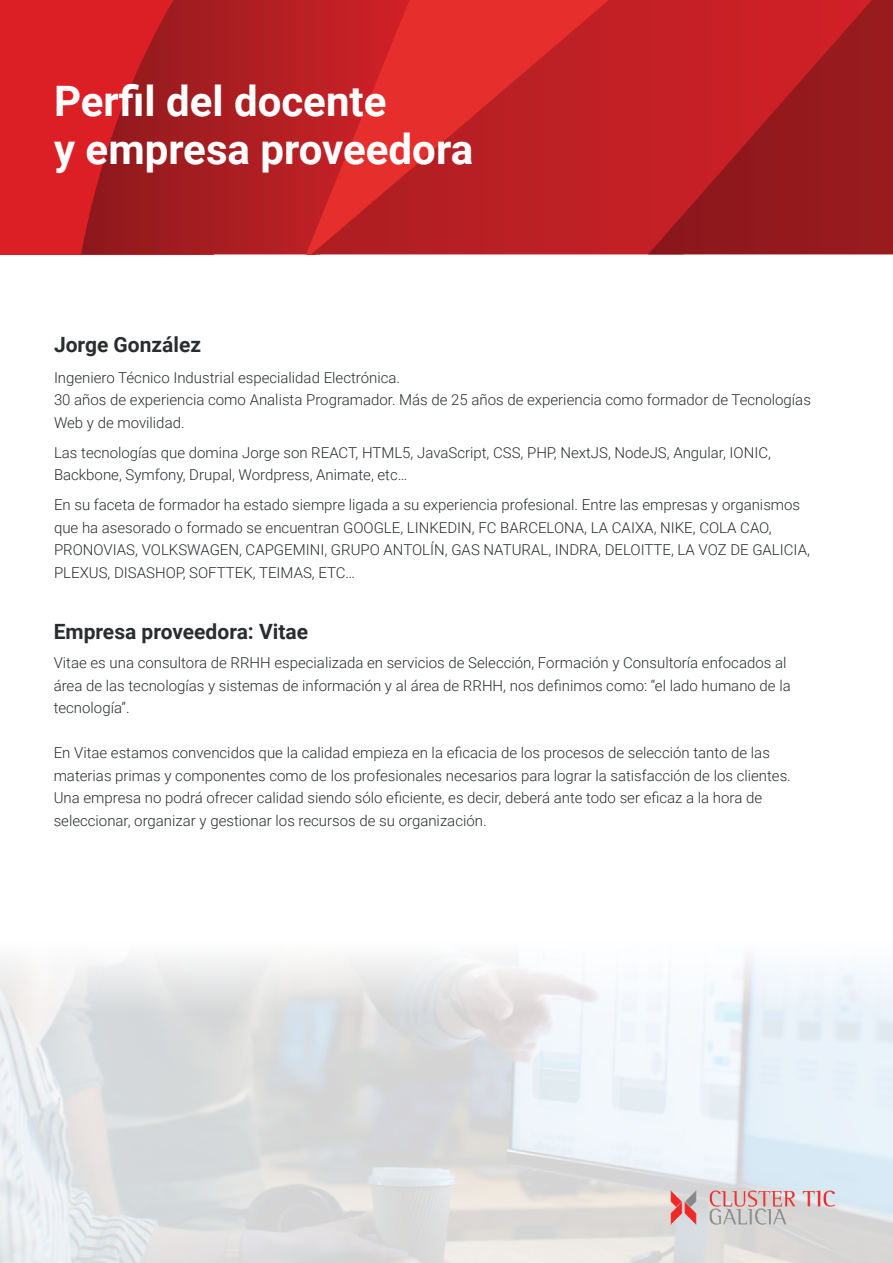
<style>
.page{position:relative;width:893px;height:1263px;background:#fff}
.page>*{position:absolute;margin:0;border:0;box-sizing:border-box;transform-origin:0 0}
.t1{font:700 42px/48px "Roboto";color:#fff}
.t2{font:700 21px "Roboto";color:#292d2f}
.t3{font:300 15px/22.5px "Roboto";color:#292d2f}
</style>
<div class="page">
<div style="left:0;top:0;width:214px;height:254px;background:#dc1f25"></div>
<svg style="left:81px;top:0;width:220px;height:254px"></svg>
<div style="left:301px;top:0;width:10px;height:254px;background:#bb2024"></div>
<svg style="left:311px;top:0;width:337px;height:254px;background:#c92426"></svg>
<svg style="left:648px;top:0;width:245px;height:254px;background:#ac1c21"></svg>
<img style="left:667px;top:1190px;width:172px;height:38px">
<h1 class="t1" style="left:54px;top:76px;width:421px">Perfil del docente<br>y empresa proveedora</h1>
<h2 class="t2" style="left:54px;top:329px;width:149px">Jorge González</h2>
<p class="t3" style="left:54px;top:366px;width:758px">Ingeniero Técnico Industrial especialidad Electrónica.<br>30 años de experiencia como Analista Programador. Más de 25 años de experiencia como formador de Tecnologías<br>Web y de movilidad.</p>
<p class="t3" style="left:54px;top:441px;width:718px">Las tecnologías que domina Jorge son REACT, HTML5, JavaScript, CSS, PHP, NextJS, NodeJS, Angular, IONIC,<br>Backbone, Symfony, Drupal, Wordpress, Animate, etc…</p>
<p class="t3" style="left:54px;top:493px;width:757px">En su faceta de formador ha estado siempre ligada a su experiencia profesional. Entre las empresas y organismos que ha asesorado o formado se encuentran GOOGLE, LINKEDIN, FC BARCELONA, LA CAIXA, NIKE, COLA CAO, PRONOVIAS, VOLKSWAGEN, CAPGEMINI, GRUPO ANTOLÍN, GAS NATURAL, INDRA, DELOITTE, LA VOZ DE GALICIA, PLEXUS, DISASHOP, SOFTTEK, TEIMAS, ETC…</p>
<h2 class="t2" style="left:54px;top:616px;width:256px">Empresa proveedora: Vitae</h2>
<p class="t3" style="left:54px;top:651px;width:739px">Vitae es una consultora de RRHH especializada en servicios de Selección, Formación y Consultoría enfocados al área de las tecnologías y sistemas de información y al área de RRHH, nos definimos como: “el lado humano de la tecnología”.</p>
<p class="t3" style="left:54px;top:741px;width:739px">En Vitae estamos convencidos que la calidad empieza en la eficacia de los procesos de selección tanto de las materias primas y componentes como de los profesionales necesarios para lograr la satisfacción de los clientes.<br>Una empresa no podrá ofrecer calidad siendo sólo eficiente, es decir, deberá ante todo ser eficaz a la hora de seleccionar, organizar y gestionar los recursos de su organización.</p>
</div>
